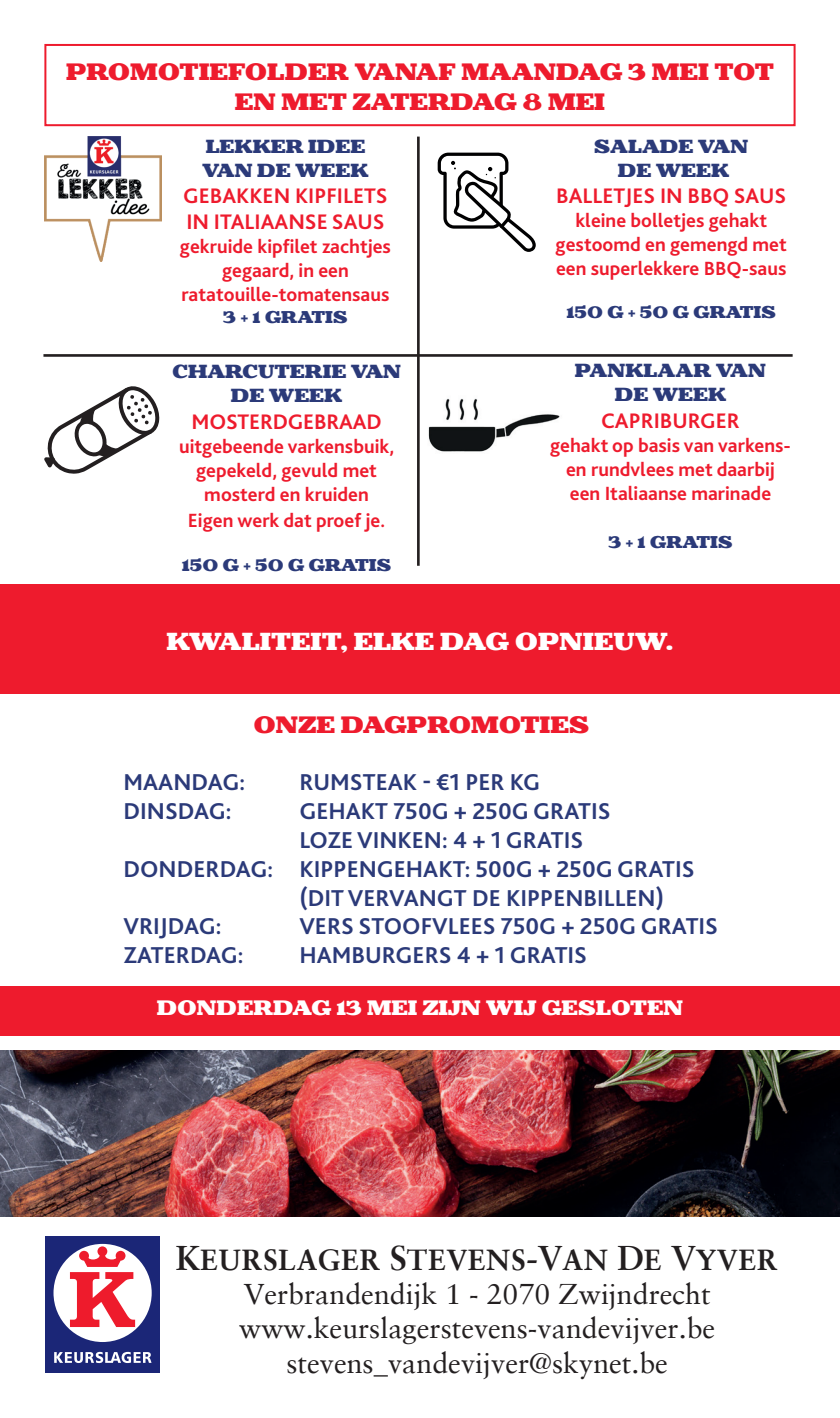
<style>
.page{position:relative;width:840px;height:1418px;background:#fff}
.page>*{position:absolute;margin:0;border:0;box-sizing:border-box;transform-origin:0 0}
.t1{font:700 34.2px "Sab Kleinkap 2";color:#231f20}
.t2{font:28.6px/34.2px "Sabon";color:#231f20;text-align:center}
.t3{font:900 26px "Battleslab";color:#fff}
.t4{font:900 25px/30px "Battleslab";color:#ee1b2d;text-align:center}
.t5{font:700 24px "Bliss 2";color:#2b3a79}
.t6{font:700 22px/26.4px "Bliss 2";color:#ee1b2d}
.t7{font:900 22px "Battleslab";color:#fff}
.t8{font:700 20px/24px "Bliss 2";color:#ee1b2d;text-align:center}
.t9{font:900 20px/24px "Battleslab";color:#2b3a79;text-align:center}
.t10{font:900 18px "Battleslab";color:#2b3a79}
</style>
<div class="page">
<div style="left:45px;top:1235px;width:115px;height:137px;background:#1b2677"></div>
<div style="left:53px;top:1243px;width:99px;height:98px;background:#fff;border-radius:50%"></div>
<svg style="left:70px;top:1246px;width:65px;height:80px"></svg>
<svg style="left:54px;top:1351px;width:98px;height:12px"></svg>
<svg style="left:437px;top:152px;width:99px;height:100px"></svg>
<img style="left:45px;top:137px;width:116px;height:124px">
<svg style="left:45px;top:386px;width:114px;height:88px"></svg>
<img style="left:419px;top:379px;width:141px;height:85px">
<hr style="left:417px;top:137px;width:2px;height:429px;background:#231f20">
<hr style="left:43px;top:354px;width:749px;height:3px;background:#231f20">
<div style="left:44px;top:44px;width:751px;height:82px;border:2px solid #ee1b2d"></div>
<div style="left:0;top:584px;width:839px;height:110px;background:#ee1b2d"></div>
<img style="left:0;top:1050px;width:839px;height:166px">
<div style="left:0;top:986px;width:839px;height:49px;background:#ee1b2d"></div>
<p class="t4" style="left:66px;top:58px;width:709px">PROMOTIEFOLDER VANAF MAANDAG 3 MEI TOT<br>EN MET ZATERDAG 8 MEI</p>
<p class="t9" style="left:202px;top:135px;width:168px;text-align:left">LEKKER IDEE<br>VAN DE WEEK</p>
<p class="t6" style="left:183px;top:182px;width:206px">GEBAKKEN KIPFILETS<br>IN ITALIAANSE SAUS</p>
<p class="t8" style="left:180px;top:234px;width:212px">gekruide kipfilet zachtjes gegaard, in een ratatouille-tomatensaus</p>
<p class="t10" style="left:223px;top:306px;width:126px">3 + 1 GRATIS</p>
<p class="t9" style="left:172px;top:360px;width:230px">CHARCUTERIE VAN<br>DE WEEK</p>
<p class="t6" style="left:191px;top:408px;width:191px">MOSTERDGEBRAAD</p>
<p class="t8" style="left:179px;top:434px;width:216px">uitgebeende varkensbuik, gepekeld, gevuld met mosterd en kruiden</p>
<p class="t8" style="left:188px;top:508px;width:199px">Eigen werk dat proef je.</p>
<p class="t10" style="left:182px;top:554px;width:211px">150 G + 50 G GRATIS</p>
<p class="t9" style="left:594px;top:135px;width:155px">SALADE VAN<br>DE WEEK</p>
<p class="t6" style="left:556px;top:182px;width:231px">BALLETJES IN BBQ SAUS</p>
<p class="t8" style="left:555px;top:208px;width:232px">kleine bolletjes gehakt gestoomd en gemengd met een superlekkere BBQ-saus</p>
<p class="t10" style="left:566px;top:301px;width:211px">150 G + 50 G GRATIS</p>
<p class="t9" style="left:574px;top:359px;width:192px">PANKLAAR VAN<br>DE WEEK</p>
<p class="t6" style="left:600px;top:407px;width:140px">CAPRIBURGER</p>
<p class="t8" style="left:550px;top:432px;width:242px">gehakt op basis van varkens&shy;en rundvlees met daarbij een Italiaanse marinade</p>
<p class="t10" style="left:608px;top:531px;width:126px">3 + 1 GRATIS</p>
<h3 class="t3" style="left:166px;top:625px;width:508px">KWALITEIT, ELKE DAG OPNIEUW.</h3>
<p class="t4" style="left:253px;top:710px;width:337px">ONZE DAGPROMOTIES</p>
<p class="t5" style="left:123px;top:767px;width:123px">MAANDAG:</p>
<p class="t5" style="left:299px;top:767px;width:242px">RUMSTEAK - €1 PER KG</p>
<p class="t5" style="left:123px;top:796px;width:109px">DINSDAG:</p>
<p class="t5" style="left:299px;top:796px;width:312px">GEHAKT 750G + 250G GRATIS</p>
<p class="t5" style="left:299px;top:825px;width:285px">LOZE VINKEN: 4 + 1 GRATIS</p>
<p class="t5" style="left:123px;top:854px;width:572px">DONDERDAG: KIPPENGEHAKT: 500G + 250G GRATIS</p>
<p class="t5" style="left:299px;top:882px;width:366px">(DIT VERVANGT DE KIPPENBILLEN)</p>
<p class="t5" style="left:123px;top:911px;width:99px">VRIJDAG:</p>
<p class="t5" style="left:299px;top:911px;width:420px">VERS STOOFVLEES 750G + 250G GRATIS</p>
<p class="t5" style="left:123px;top:940px;width:122px">ZATERDAG:</p>
<p class="t5" style="left:299px;top:940px;width:289px">HAMBURGERS 4 + 1 GRATIS</p>
<p class="t7" style="left:157px;top:994px;width:527px">DONDERDAG 13 MEI ZIJN WIJ GESLOTEN</p>
<h1 class="t1" style="left:176px;top:1237px;width:604px">Keurslager Stevens-Van De Vyver</h1>
<h2 class="t2" style="left:239px;top:1276px;width:477px">Verbrandendijk 1 - 2070 Zwijndrecht www.keurslagerstevens-vandevijver.be stevens_vandevijver@skynet.be</h2>
</div>
